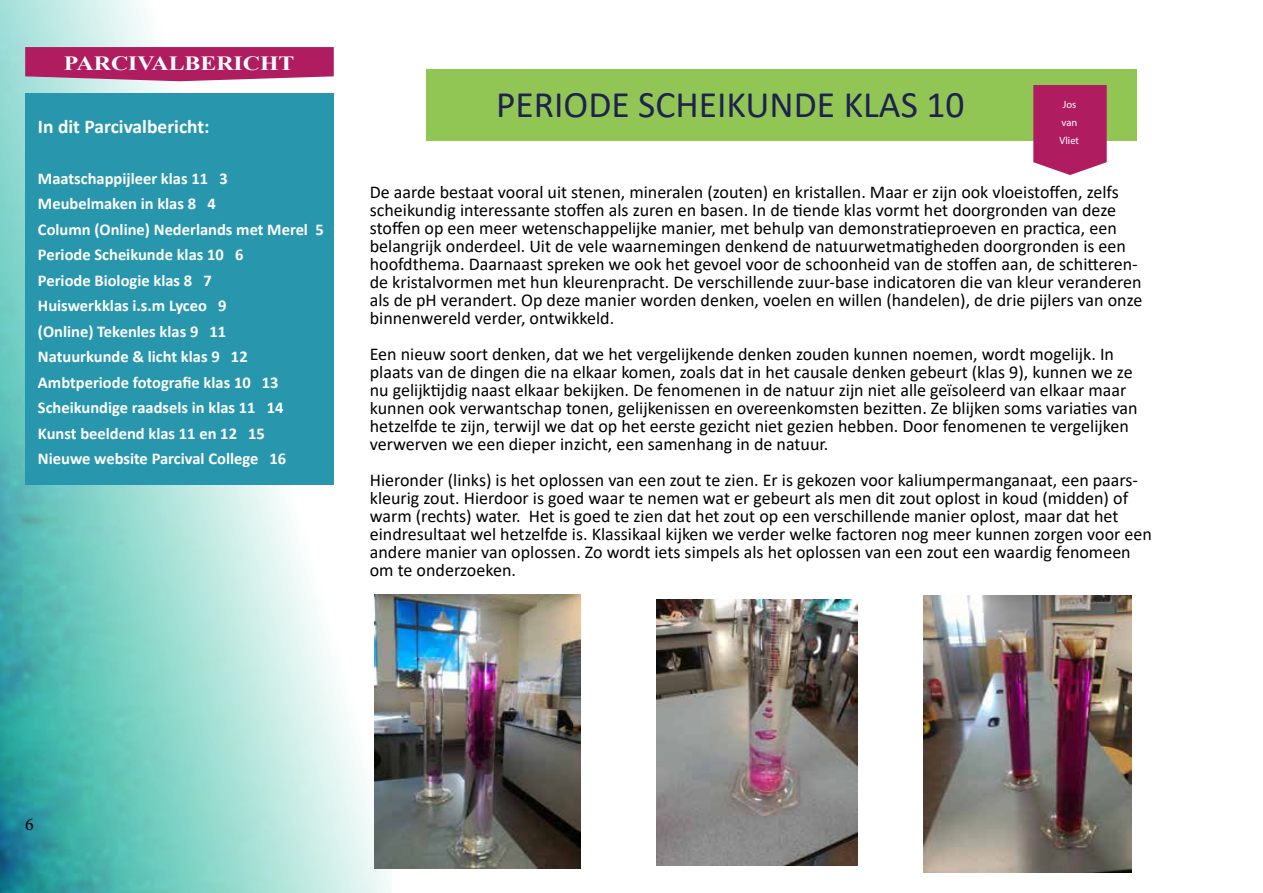
<style>
.page{position:relative;width:1263px;height:893px;background:#fff}
.page>*{position:absolute;margin:0;border:0;box-sizing:border-box;transform-origin:0 0}
.t1{font:37.5px "Calibri";color:#1f224e}
.t2{font:700 20.1px "Times New Roman";color:#fff;scale:1.18 1}
.t3{font:700 19.5px "Calibri";color:#fff}
.t4{font:18px/18px "Calibri";color:#000}
.t5{font:18px "Minion Pro";color:#000}
.t6{font:700 16.5px/25.5px "Calibri";color:#fff}
.t7{font:10.5px/18px "Myriad Pro";color:#fff}
</style>
<div class="page">
<img style="left:0;top:0;width:391px;height:893px">
<svg style="left:25px;top:47px;width:309px;height:34px;background:#b22a69"></svg>
<div style="left:25px;top:94px;width:309px;height:391px;background:#2897ad"></div>
<div style="left:427px;top:70px;width:710px;height:71px;background:#91c654"></div>
<svg style="left:1033px;top:85px;width:74px;height:90px;background:#b42d6b"></svg>
<img style="left:375px;top:595px;width:205px;height:274px">
<img style="left:656px;top:600px;width:201px;height:265px">
<img style="left:924px;top:595px;width:207px;height:277px">
<p class="t2" style="left:64px;top:49px;width:197px">PARCIVALBERICHT</p>
<p class="t3" style="left:38px;top:112px;width:173px">In dit Parcivalbericht:</p>
<p class="t6" style="left:38px;top:165px;width:287px">Maatschappijleer klas 11 3<br>Meubelmaken in klas 8 4<br>Column (Online) Nederlands met Merel 5<br>Periode Scheikunde klas 10 6<br>Periode Biologie klas 8 7<br>Huiswerkklas i.s.m Lyceo 9<br>(Online) Tekenles klas 9 11<br>Natuurkunde &amp; licht klas 9 12<br>Ambtperiode fotografie klas 10 13<br>Scheikundige raadsels in klas 11 14<br>Kunst beeldend klas 11 en 12 15<br>Nieuwe website Parcival College 16</p>
<h1 class="t1" style="left:496px;top:78px;width:470px">PERIODE SCHEIKUNDE KLAS 10</h1>
<p class="t7" style="left:1059px;top:95px;width:21px">Jos van<br>Vliet</p>
<p class="t4" style="left:370px;top:183px;width:774px">De aarde bestaat vooral uit stenen, mineralen (zouten) en kristallen. Maar er zijn ook vloeistoffen, zelfs scheikundig interessante stoffen als zuren en basen. In de tiende klas vormt het doorgronden van deze stoffen op een meer wetenschappelijke manier, met behulp van demonstratieproeven en practica, een belangrijk onderdeel. Uit de vele waarnemingen denkend de natuurwetmatigheden doorgronden is een hoofdthema. Daarnaast spreken we ook het gevoel voor de schoonheid van de stoffen aan, de schitteren&shy;de kristalvormen met hun kleurenpracht. De verschillende zuur-base indicatoren die van kleur veranderen als de pH verandert. Op deze manier worden denken, voelen en willen (handelen), de drie pijlers van onze binnenwereld verder, ontwikkeld.</p>
<p class="t4" style="left:370px;top:345px;width:769px">Een nieuw soort denken, dat we het vergelijkende denken zouden kunnen noemen, wordt mogelijk. In plaats van de dingen die na elkaar komen, zoals dat in het causale denken gebeurt (klas 9), kunnen we ze nu gelijktijdig naast elkaar bekijken. De fenomenen in de natuur zijn niet alle geïsoleerd van elkaar maar kunnen ook verwantschap tonen, gelijkenissen en overeenkomsten bezitten. Ze blijken soms variaties van hetzelfde te zijn, terwijl we dat op het eerste gezicht niet gezien hebben. Door fenomenen te vergelijken verwerven we een dieper inzicht, een samenhang in de natuur.</p>
<p class="t4" style="left:370px;top:471px;width:783px">Hieronder (links) is het oplossen van een zout te zien. Er is gekozen voor kaliumpermanganaat, een paars&shy;kleurig zout. Hierdoor is goed waar te nemen wat er gebeurt als men dit zout oplost in koud (midden) of warm (rechts) water. Het is goed te zien dat het zout op een verschillende manier oplost, maar dat het eindresultaat wel hetzelfde is. Klassikaal kijken we verder welke factoren nog meer kunnen zorgen voor een andere manier van oplossen. Zo wordt iets simpels als het oplossen van een zout een waardig fenomeen om te onderzoeken.</p>
<p class="t5" style="left:25px;top:812px;width:10px">6</p>
</div>
